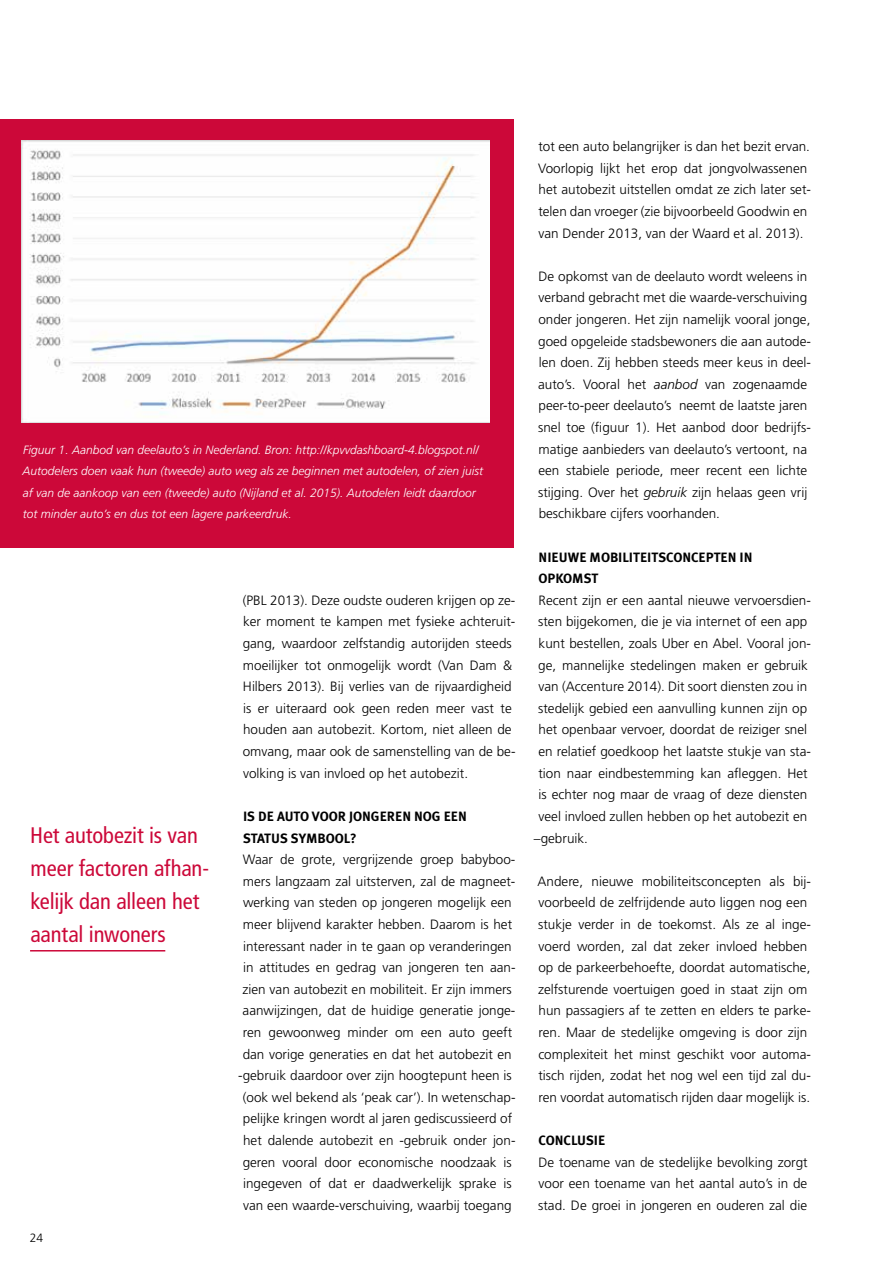
<style>
.page{position:relative;width:893px;height:1263px;background:#fff}
.page>*{position:absolute;margin:0;border:0;box-sizing:border-box;transform-origin:0 0}
.t1{font:condensed 22.5px/33px "Frutiger LT Std";letter-spacing:-.005em;color:#cc0839}
.t2{font:300 13.5px/21.6px "Frutiger";color:#000}
.t3{font:700 13.5px/21.6px "Meta Plus";color:#000}
.t4{font:italic 300 12px/21.6px "Frutiger";color:#fff}
.t5{font:300 12px "Frutiger";color:#000}
.s1{font-style:italic}
</style>
<div class="page">
<hr style="left:30px;top:950px;width:135px;height:1px;background:#cc0839">
<div style="left:0;top:119px;width:513px;height:428px;background:#cc0839"></div>
<img style="left:21px;top:141px;width:469px;height:281px">
<p class="t4" style="left:22px;top:439px;width:462px">Figuur 1. Aanbod van deelauto’s in Nederland. Bron: http://kpvvdashboard-4.blogspot.nl/ Autodelers doen vaak hun (tweede) auto weg als ze beginnen met autodelen, of zien juist af van de aankoop van een (tweede) auto (Nijland et al. 2015). Autodelen leidt daardoor tot minder auto’s en dus tot een lagere parkeerdruk.</p>
<h1 class="t1" style="left:30px;top:818px;width:181px">Het autobezit is van meer factoren afhan&shy;kelijk dan alleen het aantal inwoners</h1>
<p class="t5" style="left:30px;top:1231px;width:15px">24</p>
<p class="t2" style="left:243px;top:589px;width:274px">(PBL 2013). Deze oudste ouderen krijgen op ze&shy;ker moment te kampen met fysieke achteruit&shy;gang, waardoor zelfstandig autorijden steeds moeilijker tot onmogelijk wordt (Van Dam &amp; Hilbers 2013). Bij verlies van de rijvaardigheid is er uiteraard ook geen reden meer vast te houden aan autobezit. Kortom, niet alleen de omvang, maar ook de samenstelling van de be&shy;volking is van invloed op het autobezit.</p>
<p class="t3" style="left:243px;top:805px;width:225px">IS DE AUTO VOOR JONGEREN NOG EEN<br>STATUS SYMBOOL?</p>
<p class="t2" style="left:238px;top:849px;width:279px;text-align:center">Waar de grote, vergrijzende groep babyboo&shy;mers langzaam zal uitsterven, zal de magneet&shy;werking van steden op jongeren mogelijk een meer blijvend karakter hebben. Daarom is het interessant nader in te gaan op veranderingen in attitudes en gedrag van jongeren ten aan&shy;zien van autobezit en mobiliteit. Er zijn immers aanwijzingen, dat de huidige generatie jonge&shy;ren gewoonweg minder om een auto geeft dan vorige generaties en dat het autobezit en -gebruik daardoor over zijn hoogtepunt heen is (ook wel bekend als ‘peak car’). In wetenschap&shy;pelijke kringen wordt al jaren gediscussieerd of het dalende autobezit en -gebruik onder jon&shy;geren vooral door economische noodzaak is ingegeven of dat er daadwerkelijk sprake is van een waarde-verschuiving, waarbij toegang</p>
<p class="t2" style="left:538px;top:136px;width:274px">tot een auto belangrijker is dan het bezit ervan.<br>Voorlopig lijkt het erop dat jongvolwassenen het autobezit uitstellen omdat ze zich later set&shy;telen dan vroeger (zie bijvoorbeeld Goodwin en van Dender 2013, van der Waard et al. 2013).</p>
<p class="t2" style="left:538px;top:265px;width:274px">De opkomst van de deelauto wordt weleens in verband gebracht met die waarde-verschuiving onder jongeren. Het zijn namelijk vooral jonge, goed opgeleide stadsbewoners die aan autode&shy;len doen. Zij hebben steeds meer keus in deel&shy;auto’s. Vooral het <span class="s1">aanbod</span> van zogenaamde peer-to-peer deelauto’s neemt de laatste jaren snel toe (figuur 1). Het aanbod door bedrijfs&shy;matige aanbieders van deelauto’s vertoont, na een stabiele periode, meer recent een lichte stijging. Over het <span class="s1">gebruik</span> zijn helaas geen vrij beschikbare cijfers voorhanden.</p>
<p class="t3" style="left:539px;top:546px;width:216px">NIEUWE MOBILITEITSCONCEPTEN IN<br>OPKOMST</p>
<p class="t2" style="left:538px;top:589px;width:274px">Recent zijn er een aantal nieuwe vervoersdien-</p>
<p class="t2" style="left:538px;top:611px;width:271px">sten bijgekomen, die je via internet of een app</p>
<p class="t2" style="left:539px;top:633px;width:274px">kunt bestellen, zoals Uber en Abel. Vooral jon-</p>
<p class="t2" style="left:538px;top:654px;width:271px">ge, mannelijke stedelingen maken er gebruik</p>
<p class="t2" style="left:539px;top:676px;width:270px">van (Accenture 2014). Dit soort diensten zou in</p>
<p class="t2" style="left:538px;top:697px;width:271px">stedelijk gebied een aanvulling kunnen zijn op</p>
<p class="t2" style="left:539px;top:719px;width:270px">het openbaar vervoer, doordat de reiziger snel</p>
<p class="t2" style="left:538px;top:741px;width:274px">en relatief goedkoop het laatste stukje van sta-</p>
<p class="t2" style="left:538px;top:762px;width:271px">tion naar eindbestemming kan afleggen. Het</p>
<p class="t2" style="left:539px;top:784px;width:270px">is echter nog maar de vraag of deze diensten</p>
<p class="t2" style="left:539px;top:805px;width:270px">veel invloed zullen hebben op het autobezit en</p>
<p class="t2" style="left:534px;top:827px;width:56px">–gebruik.</p>
<p class="t2" style="left:538px;top:870px;width:275px">Andere, nieuwe mobiliteitsconcepten als bij&shy;voorbeeld de zelfrijdende auto liggen nog een stukje verder in de toekomst. Als ze al inge&shy;voerd worden, zal dat zeker invloed hebben op de parkeerbehoefte, doordat automatische, zelfsturende voertuigen goed in staat zijn om hun passagiers af te zetten en elders te parke&shy;ren. Maar de stedelijke omgeving is door zijn complexiteit het minst geschikt voor automa&shy;tisch rijden, zodat het nog wel een tijd zal du&shy;ren voordat automatisch rijden daar mogelijk is.</p>
<p class="t3" style="left:539px;top:1129px;width:68px">CONCLUSIE</p>
<p class="t2" style="left:538px;top:1151px;width:271px;text-align:justify">De toename van de stedelijke bevolking zorgt voor een toename van het aantal auto’s in de stad. De groei in jongeren en ouderen zal die</p>
</div>
